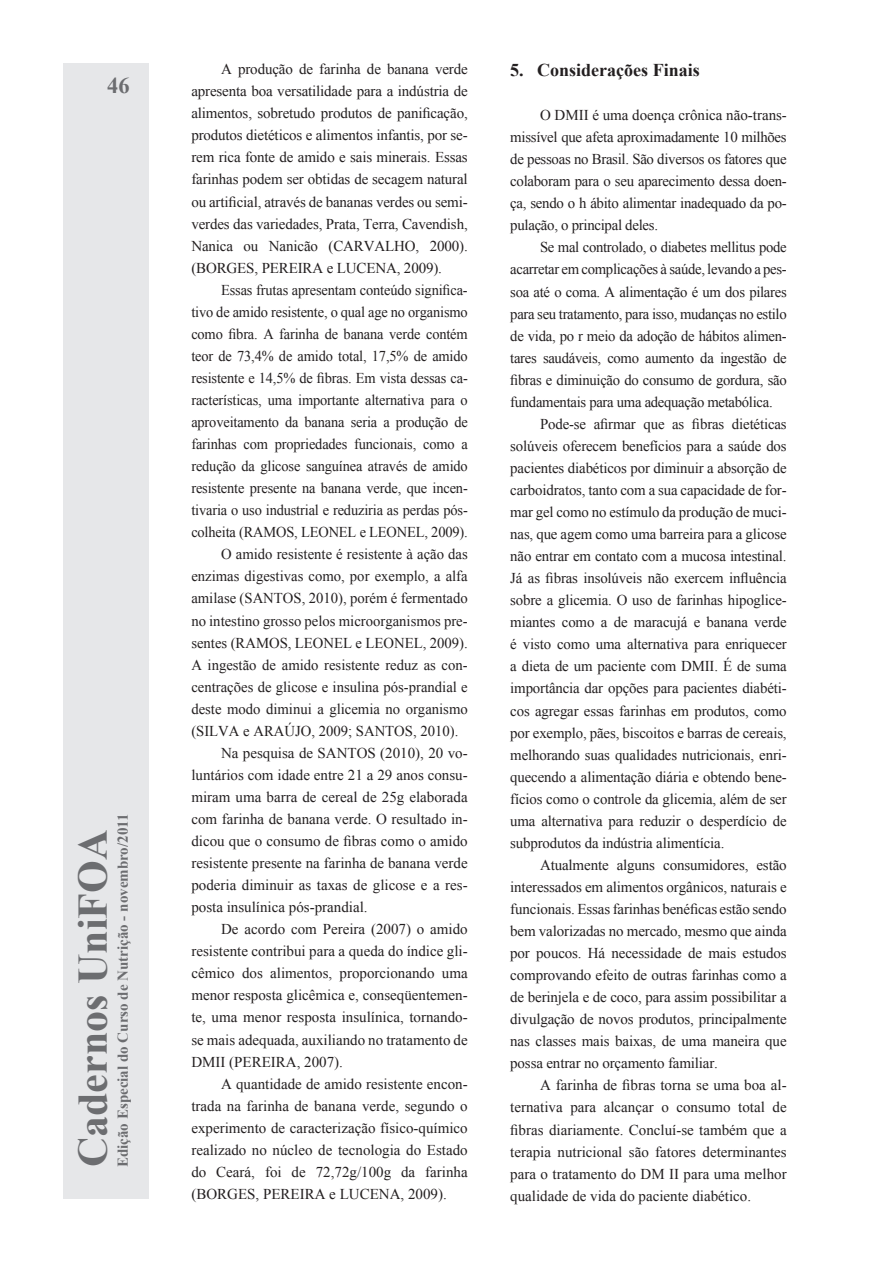
<style>
.page{position:relative;width:893px;height:1263px;background:#fff}
.page>*{position:absolute;margin:0;border:0;box-sizing:border-box;transform-origin:0 0}
.t1{font:700 42px "Times New Roman";color:#6c6d70}
.t2{font:700 22.5px "Times New Roman";color:#6c6d70}
.t3{font:700 18px "Times New Roman";color:#231f20}
.t4{font:15px/22px "Times New Roman";letter-spacing:-.01em;color:#231f20;text-align:justify}
.t5{font:15px "Times New Roman";letter-spacing:-.01em;color:#231f20;scale:.96 1}
.t6{font:700 15px "Times New Roman";color:#6c6d70}
</style>
<div class="page">
<div style="left:64px;top:64px;width:85px;height:1135px;background:#e6e7e9"></div>
<h2 class="t2" style="left:107px;top:70px;width:24px">46</h2>
<h1 class="t1" style="left:64px;top:1167px;width:339px;rotate:-90deg">Cadernos UniFOA</h1>
<p class="t6" style="left:113px;top:1167px;width:355px;rotate:-90deg">Edição Especial do Curso de Nutrição - novembro/2011</p>
<p class="t4" style="left:191px;top:58px;width:278px;text-indent:30px">A produção de farinha de banana verde apresenta boa versatilidade para a indústria de alimentos, sobretudo produtos de panificação, produtos dietéticos e alimentos infantis, por se&shy;rem rica fonte de amido e sais minerais. Essas farinhas podem ser obtidas de secagem natural ou artificial, através de bananas verdes ou semi&shy;verdes das variedades, Prata, Terra, Cavendish, Nanica ou Nanicão (CARVALHO, 2000). (BORGES, PEREIRA e LUCENA, 2009).</p>
<p class="t5" style="left:221px;top:280px;width:258px">Essas frutas apresentam conteúdo significa-</p>
<p class="t5" style="left:191px;top:302px;width:289px">tivo de amido resistente, o qual age no organismo</p>
<p class="t5" style="left:191px;top:324px;width:289px">como fibra. A farinha de banana verde contém</p>
<p class="t5" style="left:191px;top:346px;width:289px">teor de 73,4% de amido total, 17,5% de amido</p>
<p class="t5" style="left:191px;top:368px;width:289px">resistente e 14,5% de fibras. Em vista dessas ca-</p>
<p class="t5" style="left:191px;top:390px;width:289px">racterísticas, uma importante alternativa para o</p>
<p class="t5" style="left:191px;top:412px;width:289px">aproveitamento da banana seria a produção de</p>
<p class="t5" style="left:191px;top:434px;width:289px">farinhas com propriedades funcionais, como a</p>
<p class="t5" style="left:191px;top:456px;width:289px">redução da glicose sanguínea através de amido</p>
<p class="t5" style="left:191px;top:478px;width:289px">resistente presente na banana verde, que incen-</p>
<p class="t5" style="left:191px;top:500px;width:289px">tivaria o uso industrial e reduziria as perdas pós-</p>
<p class="t5" style="left:191px;top:522px;width:289px">colheita (RAMOS, LEONEL e LEONEL, 2009).</p>
<p class="t4" style="left:221px;top:543px;width:248px">O amido resistente é resistente à ação das</p>
<p class="t4" style="left:191px;top:565px;width:278px">enzimas digestivas como, por exemplo, a alfa</p>
<p class="t4" style="left:191px;top:587px;width:278px">amilase (SANTOS, 2010), porém é fermentado</p>
<p class="t4" style="left:191px;top:609px;width:278px">no intestino grosso pelos microorganismos pre-</p>
<p class="t4" style="left:191px;top:631px;width:278px">sentes (RAMOS, LEONEL e LEONEL, 2009).</p>
<p class="t4" style="left:191px;top:653px;width:278px">A ingestão de amido resistente reduz as con-</p>
<p class="t4" style="left:191px;top:675px;width:278px">centrações de glicose e insulina pós-prandial e</p>
<p class="t4" style="left:191px;top:697px;width:278px">deste modo diminui a glicemia no organismo</p>
<p class="t4" style="left:191px;top:719px;width:269px">(SILVA e ARAÚJO, 2009; SANTOS, 2010).</p>
<p class="t4" style="left:221px;top:741px;width:248px">Na pesquisa de SANTOS (2010), 20 vo-</p>
<p class="t4" style="left:191px;top:764px;width:278px">luntários com idade entre 21 a 29 anos consu-</p>
<p class="t4" style="left:191px;top:786px;width:278px">miram uma barra de cereal de 25g elaborada</p>
<p class="t4" style="left:191px;top:808px;width:278px">com farinha de banana verde. O resultado in-</p>
<p class="t4" style="left:191px;top:830px;width:278px">dicou que o consumo de fibras como o amido</p>
<p class="t4" style="left:191px;top:852px;width:278px">resistente presente na farinha de banana verde</p>
<p class="t4" style="left:191px;top:874px;width:278px">poderia diminuir as taxas de glicose e a res-</p>
<p class="t4" style="left:191px;top:896px;width:178px">posta insulínica pós-prandial.</p>
<p class="t4" style="left:221px;top:918px;width:248px">De acordo com Pereira (2007) o amido</p>
<p class="t4" style="left:191px;top:940px;width:278px">resistente contribui para a queda do índice gli-</p>
<p class="t4" style="left:191px;top:962px;width:278px">cêmico dos alimentos, proporcionando uma</p>
<p class="t4" style="left:191px;top:984px;width:278px">menor resposta glicêmica e, conseqüentemen-</p>
<p class="t4" style="left:191px;top:1006px;width:278px">te, uma menor resposta insulínica, tornando-</p>
<p class="t4" style="left:191px;top:1028px;width:278px">se mais adequada, auxiliando no tratamento de</p>
<p class="t4" style="left:191px;top:1050px;width:153px">DMII (PEREIRA, 2007).</p>
<p class="t4" style="left:221px;top:1072px;width:248px">A quantidade de amido resistente encon-</p>
<p class="t4" style="left:191px;top:1094px;width:278px">trada na farinha de banana verde, segundo o</p>
<p class="t4" style="left:191px;top:1116px;width:278px">experimento de caracterização físico-químico</p>
<p class="t4" style="left:191px;top:1138px;width:278px">realizado no núcleo de tecnologia do Estado</p>
<p class="t4" style="left:191px;top:1160px;width:278px">do Ceará, foi de 72,72g/100g da farinha</p>
<p class="t4" style="left:191px;top:1182px;width:257px">(BORGES, PEREIRA e LUCENA, 2009).</p>
<p class="t3" style="left:510px;top:58px;width:191px">5. Considerações Finais</p>
<p class="t4" style="left:510px;top:104px;width:278px;text-indent:30px">O DMII é uma doença crônica não-trans&shy;missível que afeta aproximadamente 10 milhões de pessoas no Brasil. São diversos os fatores que colaboram para o seu aparecimento dessa doen&shy;ça, sendo o h ábito alimentar inadequado da po&shy;pulação, o principal deles.</p>
<p class="t4" style="left:540px;top:236px;width:248px">Se mal controlado, o diabetes mellitus pode</p>
<p class="t4" style="left:510px;top:258px;width:278px">acarretar em complicações à saúde, levando a pes-</p>
<p class="t4" style="left:510px;top:280px;width:278px">soa até o coma. A alimentação é um dos pilares</p>
<p class="t4" style="left:510px;top:302px;width:278px">para seu tratamento, para isso, mudanças no estilo</p>
<p class="t4" style="left:510px;top:324px;width:278px">de vida, po r meio da adoção de hábitos alimen-</p>
<p class="t4" style="left:510px;top:346px;width:278px">tares saudáveis, como aumento da ingestão de</p>
<p class="t4" style="left:510px;top:368px;width:278px">fibras e diminuição do consumo de gordura, são</p>
<p class="t4" style="left:510px;top:390px;width:264px">fundamentais para uma adequação metabólica.</p>
<p class="t4" style="left:540px;top:412px;width:248px">Pode-se afirmar que as fibras dietéticas</p>
<p class="t4" style="left:510px;top:435px;width:278px">solúveis oferecem benefícios para a saúde dos</p>
<p class="t4" style="left:510px;top:457px;width:278px">pacientes diabéticos por diminuir a absorção de</p>
<p class="t4" style="left:510px;top:479px;width:278px">carboidratos, tanto com a sua capacidade de for-</p>
<p class="t4" style="left:510px;top:501px;width:278px">mar gel como no estímulo da produção de muci-</p>
<p class="t4" style="left:510px;top:523px;width:278px">nas, que agem como uma barreira para a glicose</p>
<p class="t4" style="left:510px;top:545px;width:278px">não entrar em contato com a mucosa intestinal.</p>
<p class="t4" style="left:510px;top:567px;width:278px">Já as fibras insolúveis não exercem influência</p>
<p class="t4" style="left:510px;top:589px;width:278px">sobre a glicemia. O uso de farinhas hipoglice-</p>
<p class="t4" style="left:510px;top:611px;width:278px">miantes como a de maracujá e banana verde</p>
<p class="t4" style="left:510px;top:633px;width:278px">é visto como uma alternativa para enriquecer</p>
<p class="t4" style="left:510px;top:655px;width:278px">a dieta de um paciente com DMII. É de suma</p>
<p class="t4" style="left:510px;top:677px;width:278px">importância dar opções para pacientes diabéti-</p>
<p class="t4" style="left:510px;top:699px;width:278px">cos agregar essas farinhas em produtos, como</p>
<p class="t4" style="left:510px;top:721px;width:278px">por exemplo, pães, biscoitos e barras de cereais,</p>
<p class="t4" style="left:510px;top:743px;width:278px">melhorando suas qualidades nutricionais, enri-</p>
<p class="t4" style="left:510px;top:765px;width:278px">quecendo a alimentação diária e obtendo bene-</p>
<p class="t4" style="left:510px;top:787px;width:278px">fícios como o controle da glicemia, além de ser</p>
<p class="t4" style="left:510px;top:809px;width:278px">uma alternativa para reduzir o desperdício de</p>
<p class="t4" style="left:510px;top:831px;width:216px">subprodutos da indústria alimentícia.</p>
<p class="t4" style="left:540px;top:853px;width:248px">Atualmente alguns consumidores, estão</p>
<p class="t4" style="left:510px;top:876px;width:278px">interessados em alimentos orgânicos, naturais e</p>
<p class="t4" style="left:510px;top:898px;width:278px">funcionais. Essas farinhas benéficas estão sendo</p>
<p class="t4" style="left:510px;top:920px;width:278px">bem valorizadas no mercado, mesmo que ainda</p>
<p class="t4" style="left:510px;top:942px;width:278px">por poucos. Há necessidade de mais estudos</p>
<p class="t4" style="left:510px;top:964px;width:278px">comprovando efeito de outras farinhas como a</p>
<p class="t4" style="left:510px;top:986px;width:278px">de berinjela e de coco, para assim possibilitar a</p>
<p class="t4" style="left:510px;top:1008px;width:278px">divulgação de novos produtos, principalmente</p>
<p class="t4" style="left:510px;top:1030px;width:278px">nas classes mais baixas, de uma maneira que</p>
<p class="t4" style="left:510px;top:1052px;width:209px">possa entrar no orçamento familiar.</p>
<p class="t4" style="left:540px;top:1074px;width:248px">A farinha de fibras torna se uma boa al-</p>
<p class="t4" style="left:510px;top:1096px;width:278px">ternativa para alcançar o consumo total de</p>
<p class="t4" style="left:510px;top:1118px;width:278px">fibras diariamente. Concluí-se também que a</p>
<p class="t4" style="left:510px;top:1140px;width:278px">terapia nutricional são fatores determinantes</p>
<p class="t4" style="left:510px;top:1162px;width:278px">para o tratamento do DM II para uma melhor</p>
<p class="t4" style="left:510px;top:1184px;width:242px">qualidade de vida do paciente diabético.</p>
</div>
